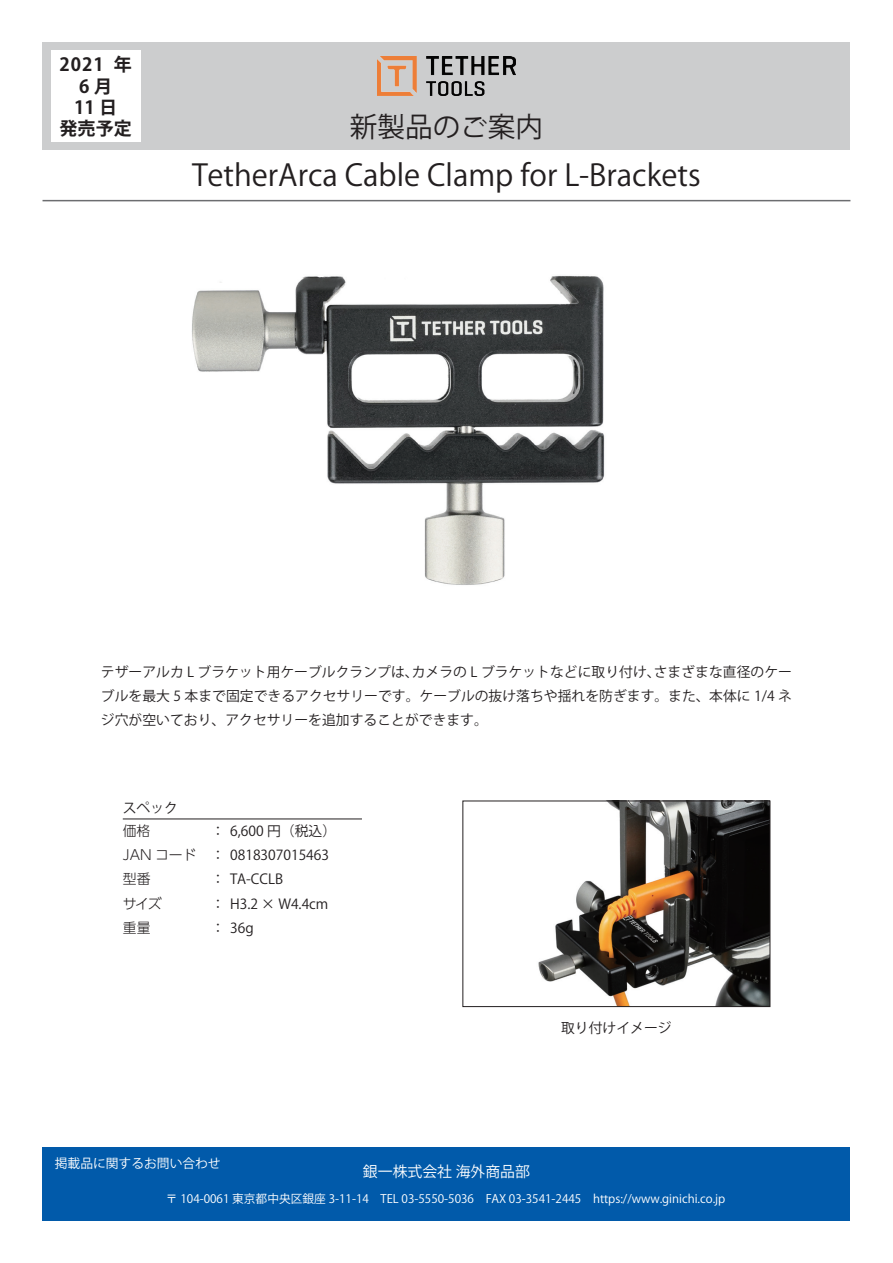
<style>
.page{position:relative;width:893px;height:1263px;background:#fff}
.page>*{position:absolute;margin:0;border:0;box-sizing:border-box;transform-origin:0 0}
.t1{font:29.7px "Koz Go Pr 6 N";color:#231f20}
.t2{font:27.6px "Koz Go Pr 6 N";color:#231f20}
.t3{font:700 18px "Koz Go Pr 6 N";letter-spacing:.055em;color:#231f20}
.t4{font:14.85px "Koz Go Pr 6 N";color:#fff}
.t5{font:13.8px/24.2px "Koz Go Pr 6 N";color:#231f20}
.t6{font:300 13.8px/24.2px "UD Shin Go Pr 6 N";color:#231f20}
.t7{font:12.75px "Koz Go Pr 6 N";color:#fff}
.t8{font:11.7px "Koz Go Pr 6 N";color:#fff}
.s1{font-family:"Koz Min Pr 6 N"}
</style>
<div class="page">
<img style="left:101px;top:201px;width:691px;height:384px">
<div style="left:43px;top:43px;width:807px;height:107px;background:#cccdce"></div>
<div style="left:43px;top:1147px;width:807px;height:73px;background:#015aaa"></div>
<img style="left:377px;top:56px;width:139px;height:40px">
<div style="left:51px;top:51px;width:90px;height:91px;background:#fff"></div>
<hr style="left:43px;top:200px;width:807px;height:1px;background:#6c6d70">
<hr style="left:123px;top:819px;width:239px;height:1px;background:#231f20">
<img style="left:538px;top:803px;width:230px;height:202px">
<div style="left:463px;top:801px;width:307px;height:206px;border:1px solid #231f20"></div>
<h3 class="t3" style="left:114px;top:55px;width:20px">年</h3>
<h3 class="t3" style="left:60px;top:55px;width:46px">2021</h3>
<h3 class="t3" style="left:79px;top:76px;width:34px">6月</h3>
<h3 class="t3" style="left:74px;top:97px;width:45px">11日</h3>
<h3 class="t3" style="left:60px;top:118px;width:74px">発売予定</h3>
<h2 class="t2" style="left:350px;top:112px;width:195px">新製品のご案内</h2>
<h1 class="t1" style="left:192px;top:159px;width:510px">TetherArca Cable Clamp for -L Brackets</h1>
<p class="t5" style="left:654px;top:660px;width:140px">さまざまな直径のケー</p>
<p class="t5" style="left:101px;top:660px;width:692px">テザーアルカ L ブラケット用ケーブルクランプは、<br>ブルを最大 5 本まで固定できるアクセサリーです。ケーブルの抜け落ちや揺れを防ぎます。また、本体に 1/4 ネジ穴が空いており、アクセサリーを追加することができます。</p>
<p class="t5" style="left:412px;top:660px;width:250px">カメラの L ブラケットなどに取り付け、</p>
<p class="t5" style="left:123px;top:796px;width:57px">スペック</p>
<p class="t6" style="left:123px;top:818px;width:75px">価格<br>JAN コード型番<br>サイズ<br>重量</p>
<p class="t5" style="left:211px;top:819px;width:127px"><span class="s1">：</span> 6,600 円（税込(<span class="s1">：</span> 0818307015463<span class="s1">：</span> TA CCLB<br><span class="s1">：</span> H3.2 × W4.4cm<span class="s1">：</span> 36g</p>
<p class="t5" style="left:246px;top:867px;width:6px">-</p>
<p class="t5" style="left:561px;top:1016px;width:112px">取り付けイメージ</p>
<p class="t7" style="left:55px;top:1156px;width:167px">掲載品に関するお問い合わせ</p>
<p class="t4" style="left:363px;top:1163px;width:169px">銀一株式会社海外商品部</p>
<p class="t8" style="left:166px;top:1192px;width:561px">〒 104-0061 東京都中央区銀座 3-11-14　TEL 03-5550-5036　FAX 03-3541-2445　https://www.ginichi.co j p.</p>
</div>
